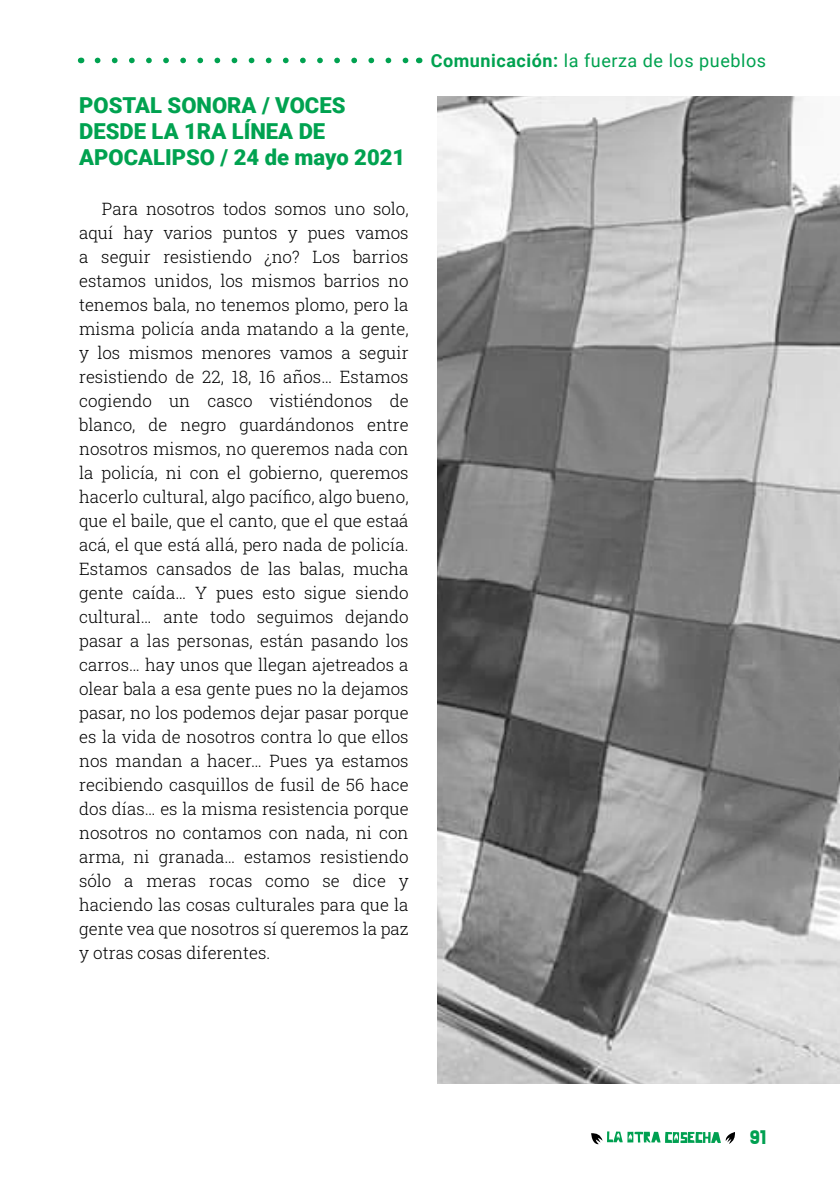
<style>
.page{position:relative;width:840px;height:1191px;background:#fff}
.page>*{position:absolute;margin:0;border:0;box-sizing:border-box;transform-origin:0 0}
.t1{font:900 22px/26px "Roboto";color:#00a250}
.t2{font:20px "The 27 Club";color:#00a051}
.t3{font:18px "Roboto";letter-spacing:.03em;color:#00a250}
.t4{font:300 17px/24px "Roboto Slab";color:#000;text-align:justify}
.s1{font-weight:700}
</style>
<div class="page">
<svg style="left:97px;top:58px;width:312px;height:5px"></svg>
<svg style="left:591px;top:1131px;width:143px;height:13px"></svg>
<img style="left:437px;top:96px;width:402px;height:987px">
<p class="t1" style="left:79px;top:91px;width:327px">POSTAL SONORA / VOCES<br>DESDE LA 1RA LÍNEA DE<br>APOCALIPSO / 24 de mayo 2021</p>
<p class="t4" style="left:79px;top:196px;width:331px;text-indent:23px">Para nosotros todos somos uno solo, aquí hay varios puntos y pues vamos a seguir resistiendo ¿no? Los barrios estamos unidos, los mismos barrios no tenemos bala, no tenemos plomo, pero la misma policía anda matando a la gente, y los mismos menores vamos a seguir resistiendo de 22, 18, 16 años… Estamos cogiendo un casco vistiéndonos de blanco, de negro guardándonos entre nosotros mismos, no queremos nada con la policía, ni con el gobierno, queremos hacerlo cultural, algo pacífico, algo bueno, que el baile, que el canto, que el que estaá acá, el que está allá, pero nada de policía.<br>Estamos cansados de las balas, mucha gente caída… Y pues esto sigue siendo cultural… ante todo seguimos dejando pasar a las personas, están pasando los carros… hay unos que llegan ajetreados a olear bala a esa gente pues no la dejamos pasar, no los podemos dejar pasar porque es la vida de nosotros contra lo que ellos nos mandan a hacer… Pues ya estamos recibiendo casquillos de fusil de 56 hace dos días… es la misma resistencia porque nosotros no contamos con nada, ni con arma, ni granada… estamos resistiendo sólo a meras rocas como se dice y haciendo las cosas culturales para que la gente vea que nosotros sí queremos la paz y otras cosas diferentes.</p>
<p class="t3" style="left:430px;top:48px;width:337px"><span class="s1">Comunicación:</span> la fuerza de los pueblos</p>
<p class="t2" style="left:750px;top:1128px;width:17px">91</p>
</div>
